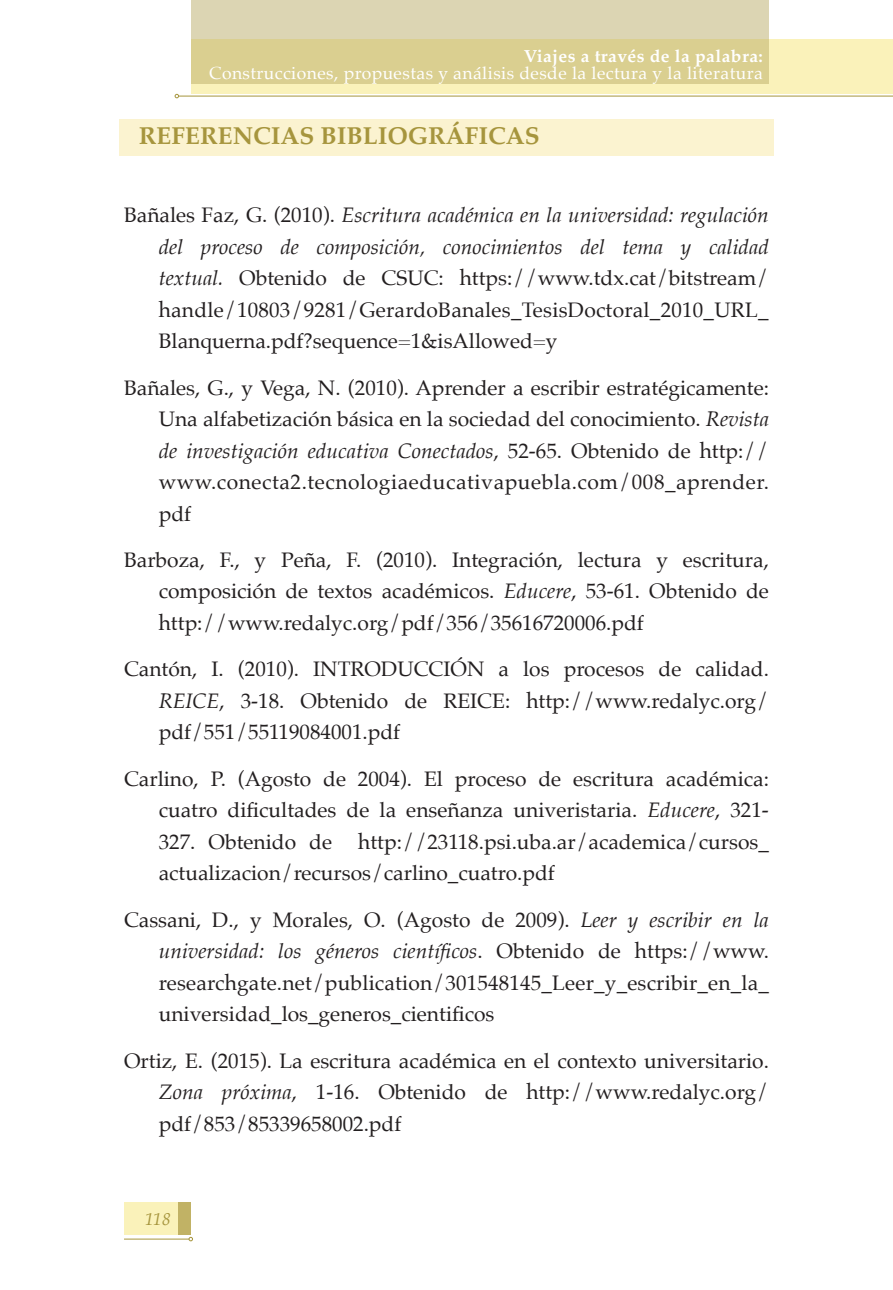
<style>
.page{position:relative;width:893px;height:1290px;background:#fff}
.page>*{position:absolute;margin:0;border:0;box-sizing:border-box;transform-origin:0 0}
.t1{font:700 24.5px "Palatino";color:#a6953d}
.t2{font:21px/31.5px "Palatino";color:#231f20;text-align:justify}
.t3{font:17.5px "Palatino";letter-spacing:.025em;color:#fff}
.t4{font:700 17.5px "Palatino";letter-spacing:.025em;color:#fff}
.t5{font:italic 17.5px "Palatino";color:#a6953d}
.s1{font-style:italic}
</style>
<div class="page">
<div style="left:124px;top:1202px;width:66px;height:32px;background:#faf2ba"></div>
<div style="left:192px;top:39px;width:701px;height:55px;background:#faf2ba"></div>
<svg style="left:192px;top:0;width:577px;height:84px;background:#dad1a0"></svg>
<div style="left:178px;top:1202px;width:12px;height:32px;background:#c1b265"></div>
<hr style="left:179px;top:96px;width:714px;height:1px;background:#a6953d">
<svg style="left:175px;top:94px;width:4px;height:4px"></svg>
<hr style="left:124px;top:1238px;width:65px;height:1px;background:#a6953d">
<svg style="left:189px;top:1237px;width:4px;height:4px"></svg>
<div style="left:119px;top:119px;width:655px;height:37px;background:#fbf3d0"></div>
<p class="t4" style="left:524px;top:41px;width:241px">Viajes a través de la palabra:</p>
<p class="t3" style="left:209px;top:58px;width:555px">Construcciones, propuestas y análisis desde la lectura y la literatura</p>
<p class="t1" style="left:139px;top:115px;width:402px">REFERENCIAS BIBLIOGRÁFICAS</p>
<p class="t2" style="left:159px;top:199px;width:612px;text-indent:-35px">Bañales Faz, G. (2010). <span class="s1">Escritura académica en la universidad: regulación del proceso de composición, conocimientos del tema y calidad textual.</span> Obtenido de CSUC: https://www.tdx.cat/bitstream/ handle/10803/9281/GerardoBanales_TesisDoctoral_2010_URL_ Blanquerna.pdf?sequence=1&amp;isAllowed=y</p>
<p class="t2" style="left:159px;top:371px;width:612px;text-indent:-35px">Bañales, G., y Vega, N. (2010). Aprender a escribir estratégicamente:<br>Una alfabetización básica en la sociedad del conocimiento. <span class="s1">Revista de investigación educativa Conectados</span>, 52-65. Obtenido de http:// www.conecta2.tecnologiaeducativapuebla.com/008_aprender. pdf</p>
<p class="t2" style="left:159px;top:544px;width:612px;text-indent:-35px">Barboza, F., y Peña, F. (2010). Integración, lectura y escritura, composición de textos académicos. <span class="s1">Educere</span>, 53-61. Obtenido de http://www.redalyc.org/pdf/356/35616720006.pdf</p>
<p class="t2" style="left:159px;top:653px;width:612px;text-indent:-35px">Cantón, I. (2010). INTRODUCCIÓN a los procesos de calidad.<br><span class="s1">REICE</span>, 3-18. Obtenido de REICE: http://www.redalyc.org/ pdf/551/55119084001.pdf</p>
<p class="t2" style="left:159px;top:763px;width:612px;text-indent:-35px">Carlino, P. (Agosto de 2004). El proceso de escritura académica: cuatro dificultades de la enseñanza univeristaria. <span class="s1">Educere</span>, 321- 327. Obtenido de http://23118.psi.uba.ar/academica/cursos_ actualizacion/recursos/carlino_cuatro.pdf</p>
<p class="t2" style="left:159px;top:903px;width:612px;text-indent:-35px">Cassani, D., y Morales, O. (Agosto de 2009). <span class="s1">Leer y escribir en la universidad: los géneros científicos</span>. Obtenido de https://www. researchgate.net/publication/301548145_Leer_y_escribir_en_la_ universidad_los_generos_cientificos</p>
<p class="t2" style="left:159px;top:1044px;width:612px;text-indent:-35px">Ortiz, E. (2015). La escritura académica en el contexto universitario.<br><span class="s1">Zona próxima</span>, 1-16. Obtenido de http://www.redalyc.org/ pdf/853/85339658002.pdf</p>
<p class="t5" style="left:145px;top:1204px;width:27px">118</p>
</div>
